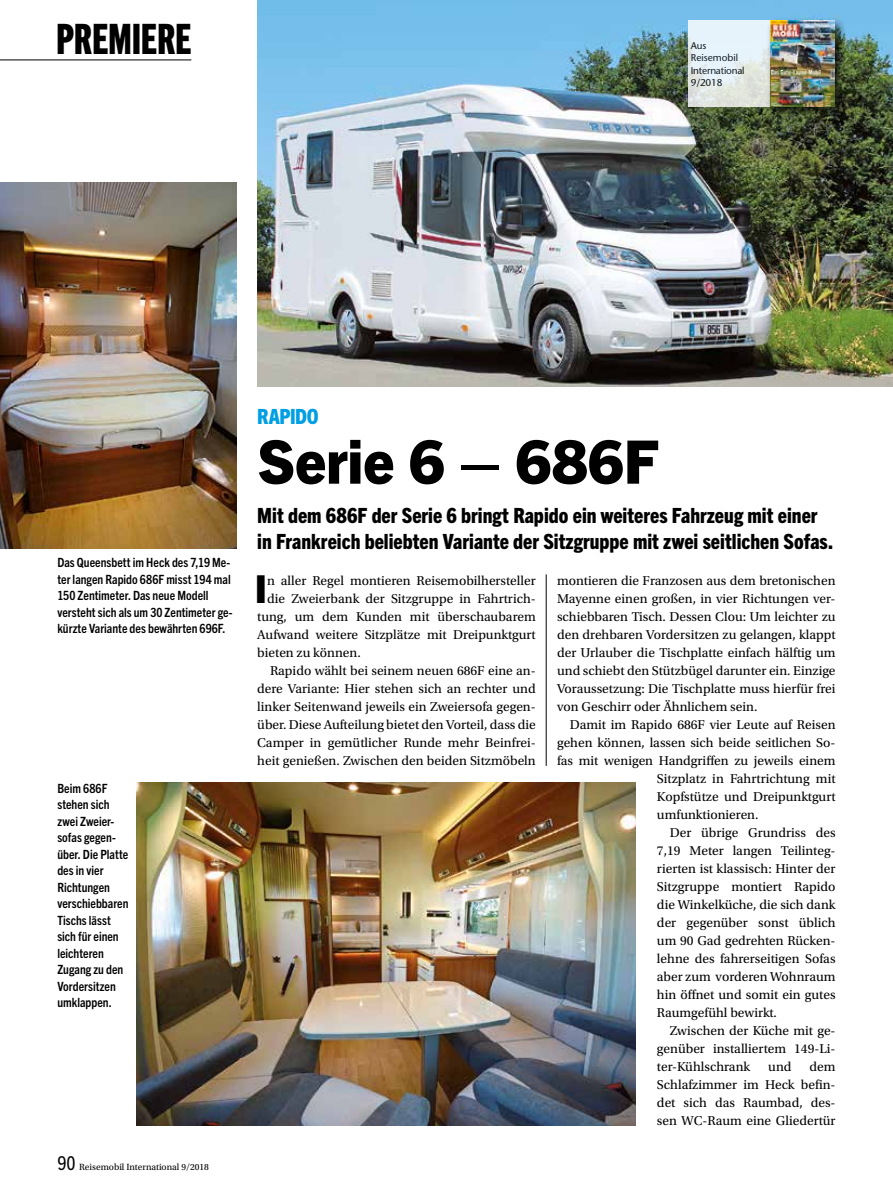
<style>
.page{position:relative;width:893px;height:1191px;background:#fff}
.page>*{position:absolute;margin:0;border:0;box-sizing:border-box;transform-origin:0 0}
.t1{font:800 60px "Trade Gothic Next LT Pro";color:#000}
.t2{font:42px "Trade Gothic Next LT Pro Hv Cm";letter-spacing:-.01em;color:#000}
.t3{font:800 38.55px "Trade Gothic Next LT Pro";color:#000}
.t4{font:800 condensed 21px/25.5px "Trade Gothic Next LT Pro";color:#000}
.t5{font:800 condensed 21px "Trade Gothic Next LT Pro";letter-spacing:-.02em;color:#009fe3}
.t6{font:13.5px/18px "Utopia Std";color:#000;text-align:justify}
.t7{font:700 condensed 12.75px/16.5px "Trade Gothic Next LT Pro";color:#000}
.t8{font:500 9.9px/12.3px "Stone Sans Std";letter-spacing:-.02em;color:#000}
.t9{font:9.45px "Utopia Std";color:#000}
.s1{font-family:"Trade Gothic Next LT Pro";font-stretch:condensed;font-size:19.2px}
</style>
<div class="page">
<img style="left:0;top:183px;width:236px;height:366px">
<img style="left:136px;top:783px;width:500px;height:342px">
<img style="left:257px;top:0;width:636px;height:387px">
<svg style="left:688px;top:21px;width:78px;height:86px;background:#e4edee"></svg>
<div style="left:766px;top:17px;width:81px;height:102px;background:#000;opacity:.75"></div>
<img style="left:770px;top:21px;width:65px;height:86px">
<hr style="left:0;top:60px;width:191px;height:1px;background:#000">
<hr style="left:546px;top:574px;width:1px;height:192px;background:#000">
<h2 class="t2" style="left:56px;top:10px;width:137px">PREMIERE</h2>
<p class="t8" style="left:691px;top:39px;width:55px">Aus<br>Reisemobil<br>International<br>9/2018</p>
<p class="t7" style="left:57px;top:553px;width:177px">Das Queensbett im Heck des 7,19 Me&shy;ter langen Rapido 686F misst 194 mal 150 Zentimeter. Das neue Modell versteht sich als um 30 Zentimeter ge&shy;kürzte Variante des bewährten 696F.</p>
<p class="t7" style="left:57px;top:779px;width:73px">Beim 686F stehen sich zwei Zweier&shy;sofas gegen&shy;über. Die Platte des in vier<br>Richtungen verschiebbaren<br>Tischs lässt sich für einen leichteren<br>Zugang zu den<br>Vordersitzen umklappen.</p>
<p class="t9" style="left:57px;top:1161px;width:153px"><span class="s1">90</span> Reisemobil International 9/2018</p>
<h3 class="t5" style="left:257px;top:402px;width:63px">RAPIDO</h3>
<h1 class="t1" style="left:257px;top:420px;width:403px">Serie 6 – 686F</h1>
<h3 class="t4" style="left:257px;top:502px;width:577px">Mit dem 686F der Serie 6 bringt Rapido ein weiteres Fahrzeug mit einer in Frankreich beliebten Variante der Sitzgruppe mit zwei seitlichen Sofas.</h3>
<h3 class="t3" style="left:255px;top:562px;width:14px">I</h3>
<p class="t6" style="left:267px;top:571px;width:270px">n aller Regel montieren Reisemobilhersteller</p>
<p class="t6" style="left:267px;top:589px;width:270px">die Zweierbank der Sitzgruppe in Fahrtrich-</p>
<p class="t6" style="left:257px;top:607px;width:280px">tung, um dem Kunden mit überschaubarem</p>
<p class="t6" style="left:257px;top:625px;width:280px">Aufwand weitere Sitzplätze mit Dreipunktgurt</p>
<p class="t6" style="left:257px;top:643px;width:105px">bieten zu können.</p>
<p class="t6" style="left:270px;top:661px;width:267px">Rapido wählt bei seinem neuen 686F eine an-</p>
<p class="t6" style="left:257px;top:679px;width:280px">dere Variante: Hier stehen sich an rechter und</p>
<p class="t6" style="left:257px;top:697px;width:280px">linker Seitenwand jeweils ein Zweiersofa gegen-</p>
<p class="t6" style="left:257px;top:715px;width:280px">über. Diese Aufteilung bietet den Vorteil, dass die</p>
<p class="t6" style="left:257px;top:733px;width:280px">Camper in gemütlicher Runde mehr Beinfrei-</p>
<p class="t6" style="left:257px;top:751px;width:280px">heit genießen. Zwischen den beiden Sitzmöbeln</p>
<p class="t6" style="left:557px;top:571px;width:280px">montieren die Franzosen aus dem bretonischen Mayenne einen großen, in vier Richtungen ver&shy;schiebbaren Tisch. Dessen Clou: Um leichter zu den drehbaren Vordersitzen zu gelangen, klappt der Urlauber die Tischplatte einfach hälftig um und schiebt den Stützbügel darunter ein. Einzige Voraussetzung: Die Tischplatte muss hierfür frei von Geschirr oder Ähnlichem sein.</p>
<p class="t6" style="left:570px;top:715px;width:267px">Damit im Rapido 686F vier Leute auf Reisen</p>
<p class="t6" style="left:557px;top:733px;width:280px">gehen können, lassen sich beide seitlichen So-</p>
<p class="t6" style="left:557px;top:751px;width:280px">fas mit wenigen Handgriffen zu jeweils einem</p>
<p class="t6" style="left:657px;top:769px;width:180px">Sitzplatz in Fahrtrichtung mit</p>
<p class="t6" style="left:657px;top:787px;width:180px">Kopfstütze und Dreipunktgurt</p>
<p class="t6" style="left:657px;top:805px;width:103px">umfunktionieren.</p>
<p class="t6" style="left:670px;top:823px;width:167px">Der übrige Grundriss des</p>
<p class="t6" style="left:657px;top:841px;width:180px">7,19 Meter langen Teilinteg-</p>
<p class="t6" style="left:657px;top:859px;width:180px">rierten ist klassisch: Hinter der</p>
<p class="t6" style="left:657px;top:877px;width:180px">Sitzgruppe montiert Rapido</p>
<p class="t6" style="left:657px;top:895px;width:180px">die Winkelküche, die sich dank</p>
<p class="t6" style="left:657px;top:913px;width:180px">der gegenüber sonst üblich</p>
<p class="t6" style="left:657px;top:931px;width:180px">um 90 Gad gedrehten Rücken-</p>
<p class="t6" style="left:657px;top:949px;width:180px">lehne des fahrerseitigen Sofas</p>
<p class="t6" style="left:657px;top:967px;width:180px">aber zum vorderen Wohnraum</p>
<p class="t6" style="left:657px;top:985px;width:180px">hin öffnet und somit ein gutes</p>
<p class="t6" style="left:657px;top:1003px;width:122px">Raumgefühl bewirkt.</p>
<p class="t6" style="left:670px;top:1021px;width:167px">Zwischen der Küche mit ge-</p>
<p class="t6" style="left:657px;top:1039px;width:180px">genüber installiertem 149-Li-</p>
<p class="t6" style="left:657px;top:1057px;width:95px">ter-Kühlschrank</p>
<p class="t6" style="left:768px;top:1057px;width:25px">und</p>
<p class="t6" style="left:657px;top:1057px;width:180px;text-indent:153px">dem Schlafzimmer im Heck befin&shy;det sich das Raumbad, des&shy;sen WC-Raum eine Gliedertür</p>
</div>
